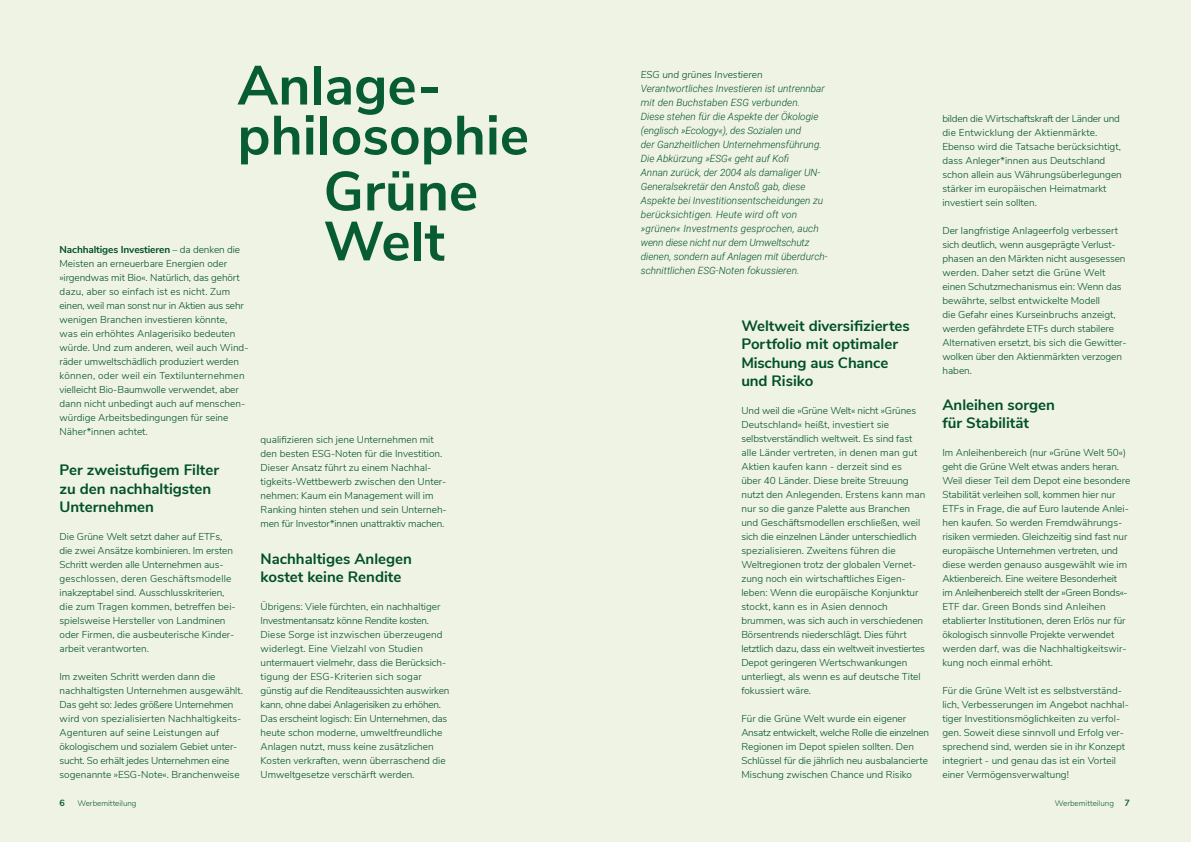
<style>
.page{position:relative;width:1191px;height:842px;background:#fff}
.page>*{position:absolute;margin:0;border:0;box-sizing:border-box;transform-origin:0 0}
.t1{font:700 55px/50px "Nunito Sans";color:#075c34}
.t2{font:700 15px/18.5px "Nunito Sans";color:#004f29}
.t3{font:300 10px/14px "Nunito Sans";color:#004f29}
.t4{font:italic 300 10px/14px "Roboto";color:#004f29}
.t5{font:italic 300 10px "Nunito Sans";color:#004f29}
.t6{font:700 9px "Nunito Sans";color:#075c34}
.t7{font:300 8px "Nunito Sans";color:#075c34}
.s1{font-weight:700}
.s2{font-weight:700;font-size:9px}
</style>
<div class="page">
<div style="left:0;top:0;width:595px;height:842px;background:#eff3e4"></div>
<div style="left:596px;top:0;width:595px;height:842px;background:#eff3e4"></div>
<h1 class="t1" style="left:237px;top:57px;width:293px">Anlage&shy;philosophie</h1>
<h1 class="t1" style="left:323px;top:163px;width:156px">Grüne<br>Welt</h1>
<p class="t3" style="left:60px;top:242px;width:190px"><span class="s1">Nachhaltiges Investieren</span> – da denken die Meisten an erneuerbare Energien oder »irgendwas mit Bio«. Natürlich, das gehört dazu, aber so einfach ist es nicht. Zum einen, weil man sonst nur in Aktien aus sehr wenigen Branchen investieren könnte,<br>was ein erhöhtes Anlagerisiko bedeuten würde. Und zum anderen, weil auch Wind&shy;räder umweltschädlich produziert werden können, oder weil ein Textilunternehmen vielleicht Bio-Baumwolle verwendet, aber dann nicht unbedingt auch auf menschen&shy;würdige Arbeitsbedingungen für seine Näher*innen achtet.</p>
<h2 class="t2" style="left:60px;top:460px;width:161px">Per zweistufigem Filter zu den nachhaltigsten<br>Unternehmen</h2>
<p class="t3" style="left:60px;top:529px;width:178px">Die Grüne Welt setzt daher auf ETFs, die zwei Ansätze kombinieren. Im ersten Schritt werden alle Unternehmen aus&shy;geschlossen, deren Geschäftsmodelle inakzeptabel sind. Ausschlusskriterien, die zum Tragen kommen, betreffen bei&shy;spielsweise Hersteller von Landminen oder Firmen, die ausbeuterische Kinder&shy;arbeit verantworten.</p>
<p class="t3" style="left:60px;top:669px;width:185px">Im zweiten Schritt werden dann die nachhaltigsten Unternehmen ausgewählt.<br>Das geht so: Jedes größere Unternehmen wird von spezialisierten Nachhaltigkeits-Agenturen auf seine Leistungen auf ökologischem und sozialem Gebiet unter&shy;sucht. So erhält jedes Unternehmen eine sogenannte »ESG-Note«. Branchenweise</p>
<p class="t3" style="left:260px;top:432px;width:188px">qualifizieren sich jene Unternehmen mit den besten ESG-Noten für die Investition.<br>Dieser Ansatz führt zu einem Nachhal&shy;tigkeits-Wettbewerb zwischen den Unter&shy;nehmen: Kaum ein Management will im Ranking hinten stehen und sein Unterneh&shy;men für Investor*innen unattraktiv machen.</p>
<h2 class="t2" style="left:260px;top:548px;width:153px">Nachhaltiges Anlegen kostet keine Rendite</h2>
<p class="t3" style="left:260px;top:599px;width:190px">Übrigens: Viele fürchten, ein nachhaltiger Investmentansatz könne Rendite kosten.<br>Diese Sorge ist inzwischen überzeugend widerlegt. Eine Vielzahl von Studien untermauert vielmehr, dass die Berücksich&shy;tigung der ESG-Kriterien sich sogar günstig auf die Renditeaussichten auswirken kann, ohne dabei Anlagerisiken zu erhöhen.<br>Das erscheint logisch: Ein Unternehmen, das heute schon moderne, umweltfreundliche Anlagen nutzt, muss keine zusätzlichen Kosten verkraften, wenn überraschend die Umweltgesetze verschärft werden.</p>
<p class="t5" style="left:641px;top:67px;width:123px">ESG und grünes Investieren</p>
<p class="t4" style="left:641px;top:81px;width:188px">Verantwortliches Investieren ist untrennbar mit den Buchstaben ESG verbunden.<br>Diese stehen für die Aspekte der Ökologie (englisch »Ecology«), des Sozialen und<br>der Ganzheitlichen Unternehmensführung.<br>Die Abkürzung »ESG« geht auf Kofi<br>Annan zurück, der 2004 als damaliger UN-Generalsekretär den Anstoß gab, diese Aspekte bei Investitionsentscheidungen zu berücksichtigen. Heute wird oft von »grünen« Investments gesprochen, auch wenn diese nicht nur dem Umweltschutz dienen, sondern auf Anlagen mit überdurch&shy;schnittlichen ESG-Noten fokussieren.</p>
<h2 class="t2" style="left:741px;top:315px;width:170px">Weltweit diversifiziertes<br>Portfolio mit optimaler<br>Mischung aus Chance und Risiko</h2>
<p class="t3" style="left:741px;top:403px;width:185px">Und weil die »Grüne Welt« nicht »Grünes Deutschland« heißt, investiert sie selbstverständlich weltweit. Es sind fast alle Länder vertreten, in denen man gut Aktien kaufen kann - derzeit sind es<br>über 40 Länder. Diese breite Streuung nutzt den Anlegenden. Erstens kann man nur so die ganze Palette aus Branchen und Geschäftsmodellen erschließen, weil sich die einzelnen Länder unterschiedlich spezialisieren. Zweitens führen die Weltregionen trotz der globalen Vernet&shy;zung noch ein wirtschaftliches Eigen&shy;leben: Wenn die europäische Konjunktur stockt, kann es in Asien dennoch brummen, was sich auch in verschiedenen Börsentrends niederschlägt. Dies führt letztlich dazu, dass ein weltweit investiertes Depot geringeren Wertschwankungen unterliegt, als wenn es auf deutsche Titel fokussiert wäre.</p>
<p class="t3" style="left:741px;top:711px;width:189px">Für die Grüne Welt wurde ein eigener Ansatz entwickelt, welche Rolle die einzelnen Regionen im Depot spielen sollten. Den Schlüssel für die jährlich neu ausbalancierte Mischung zwischen Chance und Risiko</p>
<p class="t3" style="left:942px;top:111px;width:181px">bilden die Wirtschaftskraft der Länder und die Entwicklung der Aktienmärkte.<br>Ebenso wird die Tatsache berücksichtigt, dass Anleger*innen aus Deutschland schon allein aus Währungsüberlegungen stärker im europäischen Heimatmarkt investiert sein sollten.</p>
<p class="t3" style="left:942px;top:223px;width:186px">Der langfristige Anlageerfolg verbessert sich deutlich, wenn ausgeprägte Verlust&shy;phasen an den Märkten nicht ausgesessen werden. Daher setzt die Grüne Welt einen Schutzmechanismus ein: Wenn das bewährte, selbst entwickelte Modell<br>die Gefahr eines Kurseinbruchs anzeigt, werden gefährdete ETFs durch stabilere Alternativen ersetzt, bis sich die Gewitter&shy;wolken über den Aktienmärkten verzogen haben.</p>
<h2 class="t2" style="left:942px;top:394px;width:114px">Anleihen sorgen für Stabilität</h2>
<p class="t3" style="left:942px;top:445px;width:189px">Im Anleihenbereich (nur »Grüne Welt 50«) geht die Grüne Welt etwas anders heran.<br>Weil dieser Teil dem Depot eine besondere Stabilität verleihen soll, kommen hier nur ETFs in Frage, die auf Euro lautende Anlei&shy;hen kaufen. So werden Fremdwährungs&shy;risiken vermieden. Gleichzeitig sind fast nur europäische Unternehmen vertreten, und diese werden genauso ausgewählt wie im Aktienbereich. Eine weitere Besonderheit<br>im Anleihenbereich stellt der »Green Bonds«- ETF dar. Green Bonds sind Anleihen etablierter Institutionen, deren Erlös nur für ökologisch sinnvolle Projekte verwendet werden darf, was die Nachhaltigkeitswir&shy;kung noch einmal erhöht.</p>
<p class="t3" style="left:942px;top:683px;width:188px">Für die Grüne Welt ist es selbstverständ&shy;lich, Verbesserungen im Angebot nachhal&shy;tiger Investitionsmöglichkeiten zu verfol&shy;gen. Soweit diese sinnvoll und Erfolg ver&shy;sprechend sind, werden sie in ihr Konzept integriert - und genau das ist ein Vorteil einer Vermögensverwaltung!</p>
<p class="t6" style="left:60px;top:796px;width:7px">6</p>
<p class="t7" style="left:77px;top:797px;width:61px">Werbemitteilung</p>
<p class="t7" style="left:1054px;top:797px;width:77px">Werbemitteilung <span class="s2">7</span></p>
</div>
